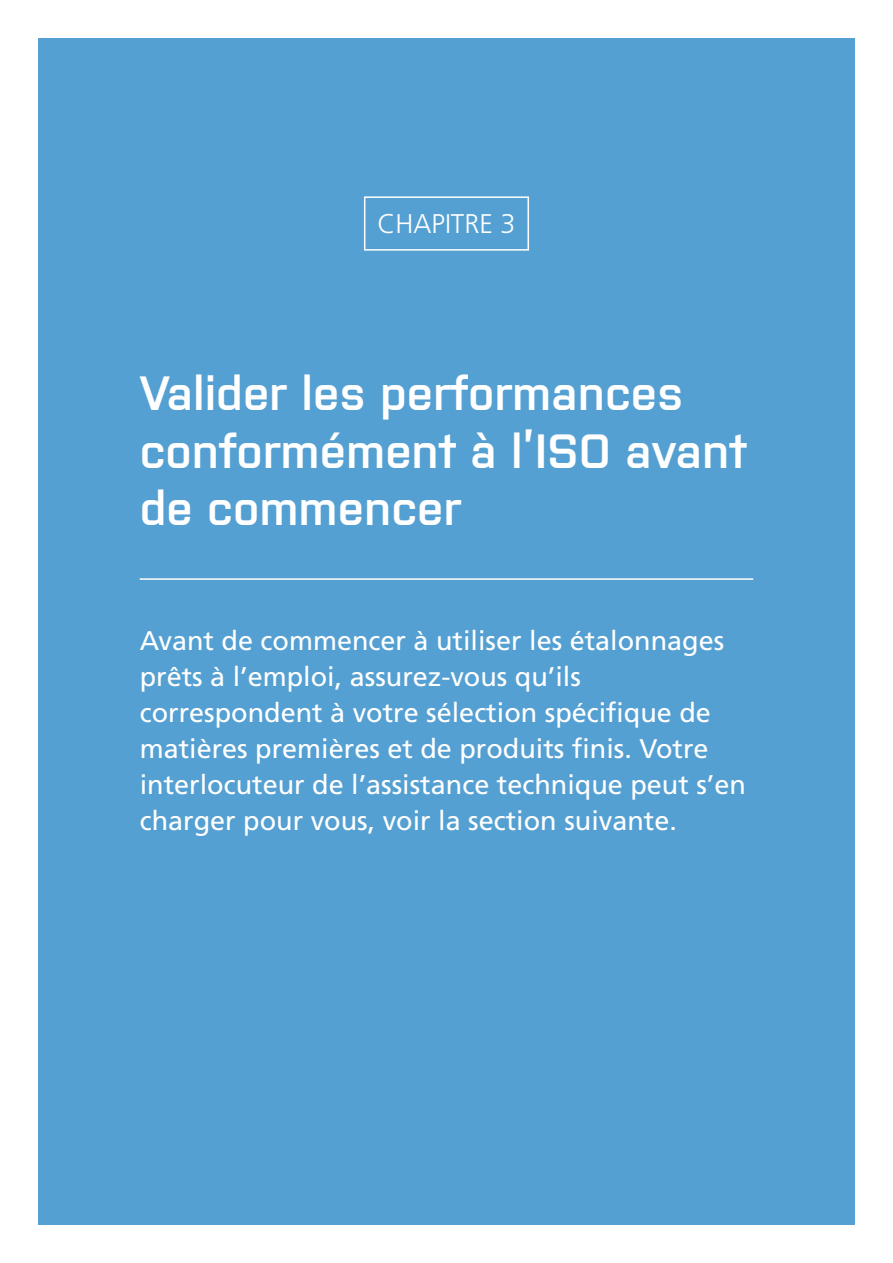
<style>
.page{position:relative;width:893px;height:1263px;background:#fff}
.page>*{position:absolute;margin:0;border:0;box-sizing:border-box;transform-origin:0 0}
.t1{font:600 48px/57.6px "Purista";color:#fff}
.t2{font:27px/36px "Frutiger LT Pro";color:#fff}
.t3{font:300 27px "Frutiger LT Pro";color:#fff}
</style>
<div class="page">
<div style="left:38px;top:38px;width:817px;height:1187px;background:#55a0d2"></div>
<div style="left:364px;top:196px;width:165px;height:55px;border:2px solid #fff"></div>
<hr style="left:140px;top:578px;width:613px;height:2px;background:#fff">
<p class="t3" style="left:377px;top:208px;width:140px">CHAPITRE 3</p>
<h1 class="t1" style="left:140px;top:360px;width:608px">Valider les performances conformément à l’ISO avant de commencer</h1>
<p class="t2" style="left:140px;top:623px;width:608px">Avant de commencer à utiliser les étalonnages prêts à l’emploi, assurez-vous qu’ils correspondent à votre sélection spécifique de matières premières et de produits finis. Votre interlocuteur de l’assistance technique peut s’en charger pour vous, voir la section suivante.</p>
</div>
